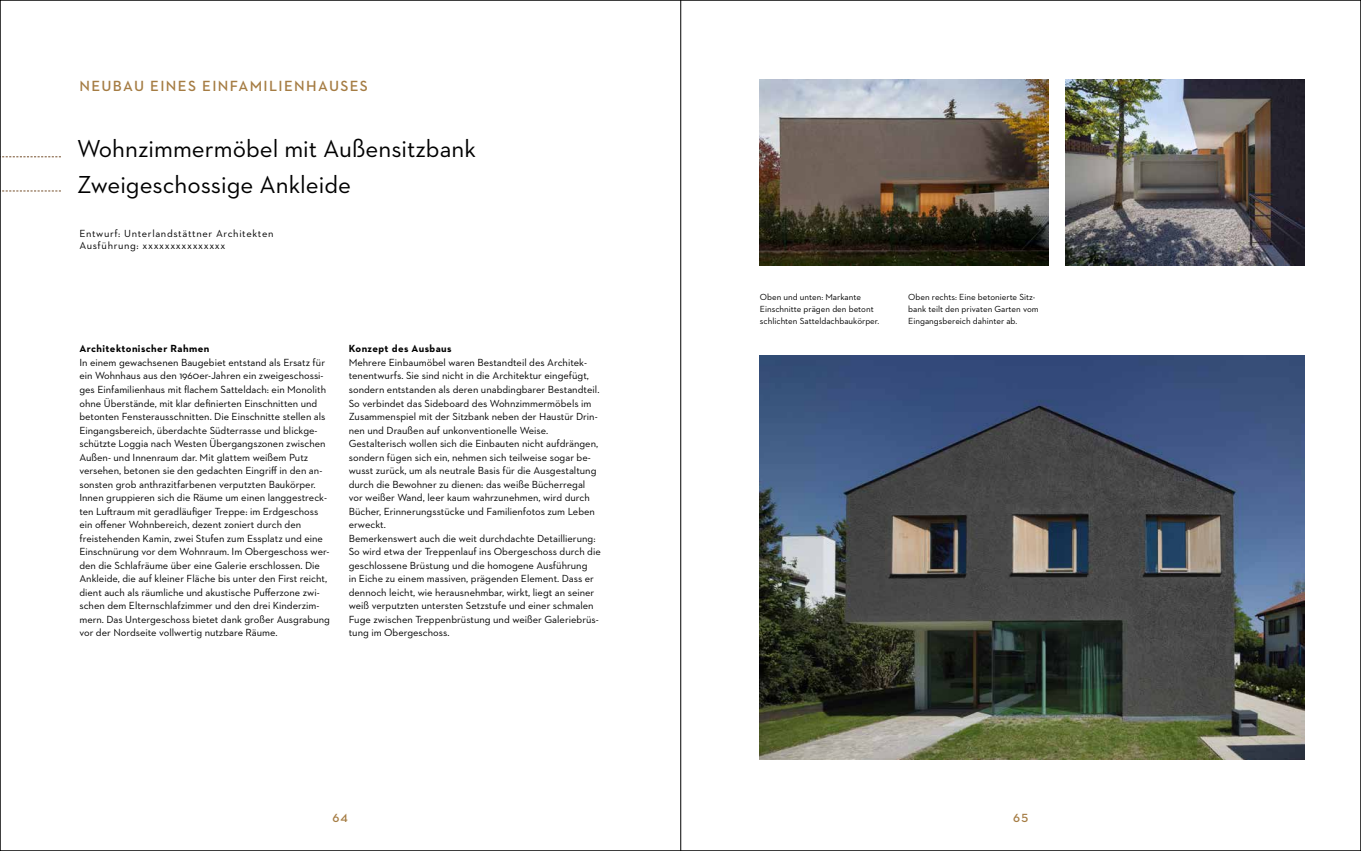
<style>
.page{position:relative;width:1361px;height:851px;background:#fff}
.page>*{position:absolute;margin:0;border:0;box-sizing:border-box;transform-origin:0 0}
.t1{font:25px/35.7px "Neutraface 2 Text";color:#000}
.t2{font:600 15px "Neutraface 2 Text";letter-spacing:.09em;color:#a57c43}
.t3{font:600 12px "Neutraface 2 Text";color:#a57c43}
.t4{font:10.5px/13.5px "Neutraface 2 Text";color:#000}
.t5{font:10.5px/12.6px "Neutraface 2 Text";letter-spacing:.06em;color:#000}
.t6{font:700 10.5px "Neutraface 2 Text";letter-spacing:.04em;color:#000}
.t7{font:9px/12px "Neutraface 2 Text";color:#000}
</style>
<div class="page">
<img style="left:760px;top:355px;width:544px;height:404px">
<img style="left:760px;top:79px;width:288px;height:187px">
<img style="left:1065px;top:79px;width:239px;height:187px">
<svg style="left:2px;top:156px;width:59px;height:1px"></svg>
<svg style="left:2px;top:190px;width:59px;height:1px"></svg>
<hr style="left:680px;top:0;width:1px;height:850px;background:#000">
<h2 class="t2" style="left:79px;top:76px;width:290px">NEUBAU EINES EINFAMILIENHAUSES</h2>
<h1 class="t1" style="left:77px;top:130px;width:400px">Wohnzimmermöbel mit Außensitzbank<br>Zweigeschossige Ankleide</h1>
<p class="t5" style="left:79px;top:227px;width:196px">Entwurf: Unterlandstättner Architekten<br>Ausführung: xxxxxxxxxxxxxxx</p>
<p class="t6" style="left:79px;top:342px;width:131px">Architektonischer Rahmen</p>
<p class="t4" style="left:79px;top:355px;width:252px">In einem gewachsenen Baugebiet entstand als Ersatz für ein Wohnhaus aus den 1960er-Jahren ein zweigeschossi&shy;ges Einfamilienhaus mit flachem Satteldach: ein Monolith ohne Überstände, mit klar definierten Einschnitten und betonten Fensterausschnitten. Die Einschnitte stellen als Eingangsbereich, überdachte Südterrasse und blickge&shy;schützte Loggia nach Westen Übergangszonen zwischen Außen- und Innenraum dar. Mit glattem weißem Putz versehen, betonen sie den gedachten Eingriff in den an&shy;sonsten grob anthrazitfarbenen verputzten Baukörper.<br>Innen gruppieren sich die Räume um einen langgestreck&shy;ten Luftraum mit geradläufiger Treppe: im Erdgeschoss ein offener Wohnbereich, dezent zoniert durch den freistehenden Kamin, zwei Stufen zum Essplatz und eine Einschnürung vor dem Wohnraum. Im Obergeschoss wer&shy;den die Schlafräume über eine Galerie erschlossen. Die Ankleide, die auf kleiner Fläche bis unter den First reicht, dient auch als räumliche und akustische Pufferzone zwi&shy;schen dem Elternschlafzimmer und den drei Kinderzim&shy;mern. Das Untergeschoss bietet dank großer Ausgrabung vor der Nordseite vollwertig nutzbare Räume.</p>
<p class="t6" style="left:349px;top:342px;width:104px">Konzept des Ausbaus</p>
<p class="t4" style="left:349px;top:355px;width:254px">Mehrere Einbaumöbel waren Bestandteil des Architek&shy;tenentwurfs. Sie sind nicht in die Architektur eingefügt, sondern entstanden als deren unabdingbarer Bestandteil.<br>So verbindet das Sideboard des Wohnzimmermöbels im Zusammenspiel mit der Sitzbank neben der Haustür Drin&shy;nen und Draußen auf unkonventionelle Weise.<br>Gestalterisch wollen sich die Einbauten nicht aufdrängen, sondern fügen sich ein, nehmen sich teilweise sogar be&shy;wusst zurück, um als neutrale Basis für die Ausgestaltung durch die Bewohner zu dienen: das weiße Bücherregal vor weißer Wand, leer kaum wahrzunehmen, wird durch Bücher, Erinnerungsstücke und Familienfotos zum Leben erweckt.<br>Bemerkenswert auch die weit durchdachte Detaillierung:<br>So wird etwa der Treppenlauf ins Obergeschoss durch die geschlossene Brüstung und die homogene Ausführung<br>in Eiche zu einem massiven, prägenden Element. Dass er dennoch leicht, wie herausnehmbar, wirkt, liegt an seiner weiß verputzten untersten Setzstufe und einer schmalen Fuge zwischen Treppenbrüstung und weißer Galeriebrüs&shy;tung im Obergeschoss.</p>
<p class="t7" style="left:760px;top:291px;width:121px">Oben und unten: Markante<br>Einschnitte prägen den betont schlichten Satteldachbaukörper.</p>
<p class="t7" style="left:908px;top:291px;width:132px">Oben rechts: Eine betonierte Sitz&shy;bank teilt den privaten Garten vom<br>Eingangsbereich dahinter ab.</p>
<p class="t3" style="left:332px;top:810px;width:17px">64</p>
<p class="t3" style="left:1013px;top:810px;width:16px">65</p>
</div>
